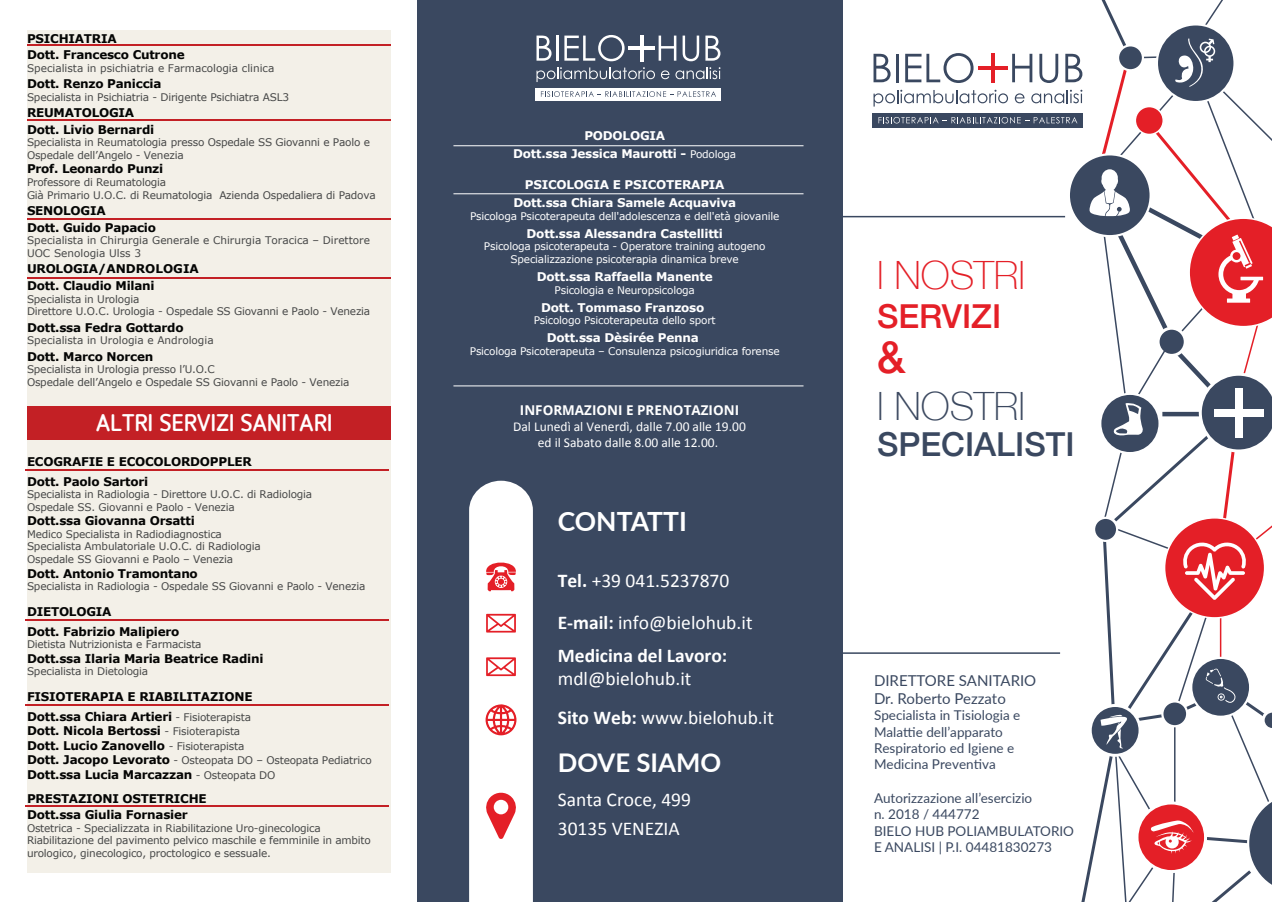
<style>
.page{position:relative;width:1272px;height:902px;background:#fff}
.page>*{position:absolute;margin:0;border:0;box-sizing:border-box;transform-origin:0 0}
.t1{font:500 43.5px "Helvetica Neue";color:#e41f27}
.t2{font:100 39px "Helvetica Neue";color:#e41f27}
.t3{font:100 39px "Helvetica Neue";color:#3c4960}
.t4{font:500 33px "Helvetica Neue";color:#3a4860}
.t5{font:500 33px "Helvetica Neue";color:#e41f27}
.t6{font:700 26.4px "Lato";color:#fff}
.t7{font:700 25.65px "Lato";color:#fff}
.t8{font:700 24px "Netto OT";color:#fff}
.t9{font:19.5px/42px "Calibri";color:#fff}
.t10{font:700 19.5px "Calibri";color:#fff}
.t11{font:15px/18px "Lato";color:#3a4860}
.t12{font:13.5px/16.2px "Lato";color:#3a4860}
.t13{font:13.5px/16.2px "Calibri";color:#fff;text-align:center}
.t14{font:700 13.5px "Open Sans";color:#fff}
.t15{font:700 12px/19.5px "Verdana";letter-spacing:-.02em;color:#050504}
.t16{font:700 12px/16.5px "Verdana";letter-spacing:-.02em;color:#040504}
.t17{font:700 12px/18px "Verdana";letter-spacing:-.02em;color:#fff;text-align:center}
.t18{font:10.5px/12.6px "Verdana";letter-spacing:-.02em;color:#464747}
.t19{font:10.5px/12.6px "Verdana";letter-spacing:-.02em;color:#fff;text-align:center}
.t20{font:10.5px/12.6px "Verdana";color:#464747}
.s1{font-weight:400;font-size:10.5px;color:#464747}
.s2{font-weight:700;font-size:12px;color:#050504}
.s3{color:#040504}
.s4{font-weight:400;font-size:10.5px}
.s5{font-weight:700}
</style>
<div class="page">
<div style="left:27px;top:30px;width:364px;height:843px;background:#f3f0e8"></div>
<hr style="left:27px;top:44px;width:364px;height:2px;background:#c32025">
<hr style="left:27px;top:119px;width:364px;height:2px;background:#c32025">
<hr style="left:27px;top:218px;width:364px;height:2px;background:#c32025">
<hr style="left:25px;top:469px;width:363px;height:1px;background:#c32025">
<div style="left:417px;top:0;width:425px;height:901px;background:#3a4860"></div>
<hr style="left:818px;top:216px;width:247px;height:1px;background:#3a4860">
<svg style="left:873px;top:0;width:398px;height:901px"></svg>
<svg style="left:469px;top:480px;width:64px;height:421px;background:#f8e8e9"></svg>
<hr style="left:27px;top:277px;width:364px;height:1px;background:#c32025">
<hr style="left:25px;top:619px;width:363px;height:1px;background:#c32025">
<hr style="left:25px;top:704px;width:363px;height:2px;background:#c32025">
<hr style="left:25px;top:805px;width:363px;height:1px;background:#c32025">
<div style="left:27px;top:405px;width:364px;height:34px;background:#c32025"></div>
<hr style="left:813px;top:652px;width:247px;height:1px;background:#3a4860">
<div style="left:536px;top:88px;width:185px;height:12px;background:#fff"></div>
<svg style="left:536px;top:36px;width:15px;height:25px"></svg>
<hr style="left:556px;top:36px;width:2px;height:25px;background:#fff">
<svg style="left:564px;top:35px;width:60px;height:26px"></svg>
<svg style="left:658px;top:36px;width:18px;height:25px"></svg>
<svg style="left:682px;top:36px;width:17px;height:25px"></svg>
<svg style="left:705px;top:36px;width:15px;height:25px"></svg>
<svg style="left:536px;top:67px;width:119px;height:15px"></svg>
<svg style="left:661px;top:70px;width:8px;height:9px"></svg>
<svg style="left:675px;top:67px;width:45px;height:12px"></svg>
<hr style="left:640px;top:35px;width:3px;height:26px;background:#fff">
<hr style="left:628px;top:47px;width:27px;height:3px;background:#fff">
<svg style="left:541px;top:91px;width:175px;height:6px"></svg>
<hr style="left:453px;top:385px;width:350px;height:1px;background:#fff">
<hr style="left:453px;top:193px;width:350px;height:1px;background:#fff">
<hr style="left:453px;top:145px;width:350px;height:1px;background:#fff">
<p class="t16" style="left:27px;top:30px;width:159px">PSICHIATRIA<br>Dott. Francesco Cutrone</p>
<p class="t20" style="left:27px;top:62px;width:249px">Specialista in psichiatria e Farmacologia clinica</p>
<p class="t16" style="left:27px;top:76px;width:136px">Dott. Renzo Paniccia</p>
<p class="t18" style="left:27px;top:91px;width:263px">Specialista in Psichiatria - Dirigente Psichiatra ASL3</p>
<p class="t16" style="left:27px;top:105px;width:129px">REUMATOLOGIA<br>Dott. Livio Bernardi</p>
<p class="t18" style="left:27px;top:136px;width:344px">Specialista in Reumatologia presso Ospedale SS Giovanni e Paolo e<br>Ospedale dell’Angelo - Venezia</p>
<p class="t16" style="left:27px;top:161px;width:138px">Prof. Leonardo Punzi</p>
<p class="t18" style="left:27px;top:176px;width:350px">Professore di Reumatologia<br>Già Primario U.O.C. di Reumatologia Azienda Ospedaliera di Padova</p>
<p class="t16" style="left:27px;top:203px;width:130px">SENOLOGIA<br>Dott. Guido Papacio</p>
<p class="t20" style="left:27px;top:234px;width:344px">Specialista in Chirurgia Generale e Chirurgia Toracica – Direttore<br>UOC Senologia Ulss 3</p>
<p class="t16" style="left:27px;top:261px;width:173px">UROLOGIA/ANDROLOGIA<br>Dott. Claudio Milani</p>
<p class="t18" style="left:27px;top:292px;width:345px">Specialista in Urologia<br>Direttore U.O.C. Urologia - Ospedale SS Giovanni e Paolo - Venezia</p>
<p class="t16" style="left:27px;top:319px;width:158px">Dott.ssa Fedra Gottardo</p>
<p class="t20" style="left:27px;top:334px;width:188px">Specialista in Urologia e Andrologia</p>
<p class="t16" style="left:27px;top:348px;width:128px">Dott. Marco Norcen</p>
<p class="t18" style="left:27px;top:363px;width:324px">Specialista in Urologia presso l’U.O.C<br>Ospedale dell’Angelo e Ospedale SS Giovanni e Paolo - Venezia</p>
<h3 class="t8" style="left:96px;top:409px;width:238px">ALTRI SERVIZI SANITARI</h3>
<p class="t15" style="left:27px;top:452px;width:226px">ECOGRAFIE E ECOCOLORDOPPLER<br>Dott. Paolo Sartori</p>
<p class="t18" style="left:27px;top:488px;width:287px">Specialista in Radiologia - Direttore U.O.C. di Radiologia<br>Ospedale SS. Giovanni e Paolo - Venezia</p>
<p class="t15" style="left:27px;top:511px;width:169px">Dott.ssa Giovanna Orsatti</p>
<p class="t18" style="left:27px;top:528px;width:235px">Medico Specialista in Radiodiagnostica<br>Specialista Ambulatoriale U.O.C. di Radiologia<br>Ospedale SS Giovanni e Paolo – Venezia</p>
<p class="t15" style="left:27px;top:563px;width:172px">Dott. Antonio Tramontano</p>
<p class="t18" style="left:27px;top:580px;width:340px">Specialista in Radiologia - Ospedale SS Giovanni e Paolo - Venezia</p>
<p class="t15" style="left:27px;top:602px;width:154px">DIETOLOGIA<br>Dott. Fabrizio Malipiero</p>
<p class="t18" style="left:27px;top:638px;width:176px">Dietista Nutrizionista e Farmacista</p>
<p class="t15" style="left:27px;top:648px;width:238px">Dott.ssa Ilaria Maria Beatrice Radini</p>
<p class="t18" style="left:27px;top:665px;width:123px">Specialista in Dietologia</p>
<p class="t15" style="left:27px;top:687px;width:227px">FISIOTERAPIA E RIABILITAZIONE<br>Dott.ssa Chiara Artieri <span class="s1">- Fisioterapista</span></p>
<p class="t15" style="left:27px;top:723px;width:219px;line-height:14.4px">Dott. Nicola Bertossi <span class="s1">- Fisioterapista<br></span>Dott. Lucio Zanovello <span class="s1">- Fisioterapista</span></p>
<p class="t18" style="left:27px;top:754px;width:346px"><span class="s2">Dott. Jacopo Levorato</span> - Osteopata DO – Osteopata Pediatrico</p>
<p class="t15" style="left:27px;top:762px;width:250px;line-height:24px">Dott.ssa Lucia Marcazzan <span class="s1">- Osteopata DO<br></span><span class="s3">PRESTAZIONI OSTETRICHE</span></p>
<p class="t16" style="left:27px;top:806px;width:162px">Dott.ssa Giulia Fornasier</p>
<p class="t18" style="left:27px;top:821px;width:345px">Ostetrica - Specializzata in Riabilitazione Uro-ginecologica<br>Riabilitazione del pavimento pelvico maschile e femminile in ambito urologico, ginecologico, proctologico e sessuale.</p>
<p class="t17" style="left:513px;top:127px;width:224px">PODOLOGIA<br>Dott.ssa Jessica Maurotti - <span class="s4">Podologa</span></p>
<p class="t17" style="left:513px;top:176px;width:224px">PSICOLOGIA E PSICOTERAPIA<br>Dott.ssa Chiara Samele Acquaviva</p>
<p class="t19" style="left:470px;top:210px;width:311px">Psicologa Psicoterapeuta dell'adolescenza e dell'età giovanile</p>
<p class="t17" style="left:526px;top:224px;width:198px">Dott.ssa Alessandra Castellitti</p>
<p class="t19" style="left:484px;top:240px;width:283px">Psicologa psicoterapeuta - Operatore training autogeno<br>Specializzazione psicoterapia dinamica breve</p>
<p class="t17" style="left:537px;top:267px;width:177px">Dott.ssa Raffaella Manente</p>
<p class="t19" style="left:554px;top:283px;width:142px">Psicologia e Neuropsicologa</p>
<p class="t17" style="left:541px;top:298px;width:165px">Dott. Tommaso Franzoso</p>
<p class="t19" style="left:533px;top:314px;width:183px">Psicologo Psicoterapeuta dello sport</p>
<p class="t17" style="left:546px;top:329px;width:154px">Dott.ssa Dèsirée Penna</p>
<p class="t19" style="left:470px;top:345px;width:311px">Psicologa Psicoterapeuta – Consulenza psicogiuridica forense</p>
<p class="t14" style="left:520px;top:400px;width:221px">INFORMAZIONI E PRENOTAZIONI</p>
<p class="t13" style="left:513px;top:418px;width:234px">Dal Lunedì al Venerdì, dalle 7.00 alle 19.00 ed il Sabato dalle 8.00 alle 12.00.</p>
<h3 class="t6" style="left:558px;top:502px;width:130px">CONTATTI</h3>
<h3 class="t9" style="left:558px;top:559px;width:196px"><span class="s5">Tel.</span> +39 041.5237870<br><span class="s5">E-mail:</span> info@bielohub.it</h3>
<h3 class="t10" style="left:558px;top:642px;width:171px">Medicina del Lavoro:</h3>
<h3 class="t9" style="left:558px;top:656px;width:135px">mdl@bielohub.it</h3>
<h3 class="t9" style="left:558px;top:695px;width:218px"><span class="s5">Sito Web:</span> www.bielohub.it</h3>
<h3 class="t7" style="left:558px;top:743px;width:165px">DOVE SIAMO</h3>
<h3 class="t9" style="left:558px;top:784px;width:135px;line-height:28.5px">Santa Croce, 499<br>30135 VENEZIA</h3>
<h2 class="t2" style="left:877px;top:245px;width:150px">I NOSTRI</h2>
<h3 class="t5" style="left:877px;top:289px;width:126px">SERVIZI</h3>
<h1 class="t1" style="left:877px;top:322px;width:30px">&amp;</h1>
<h2 class="t3" style="left:877px;top:376px;width:150px">I NOSTRI</h2>
<h3 class="t4" style="left:877px;top:417px;width:199px">SPECIALISTI</h3>
<h3 class="t11" style="left:874px;top:671px;width:164px">DIRETTORE SANITARIO<br>Dr. Roberto Pezzato</h3>
<p class="t12" style="left:874px;top:706px;width:148px">Specialista in Tisiologia e<br>Malattie dell’apparato<br>Respiratorio ed Igiene e<br>Medicina Preventiva</p>
<p class="t12" style="left:874px;top:789px;width:201px">Autorizzazione all’esercizio<br>n. 2018 / 444772<br>BIELO HUB POLIAMBULATORIO<br>E ANALISI | P.I. 04481830273</p>
</div>
